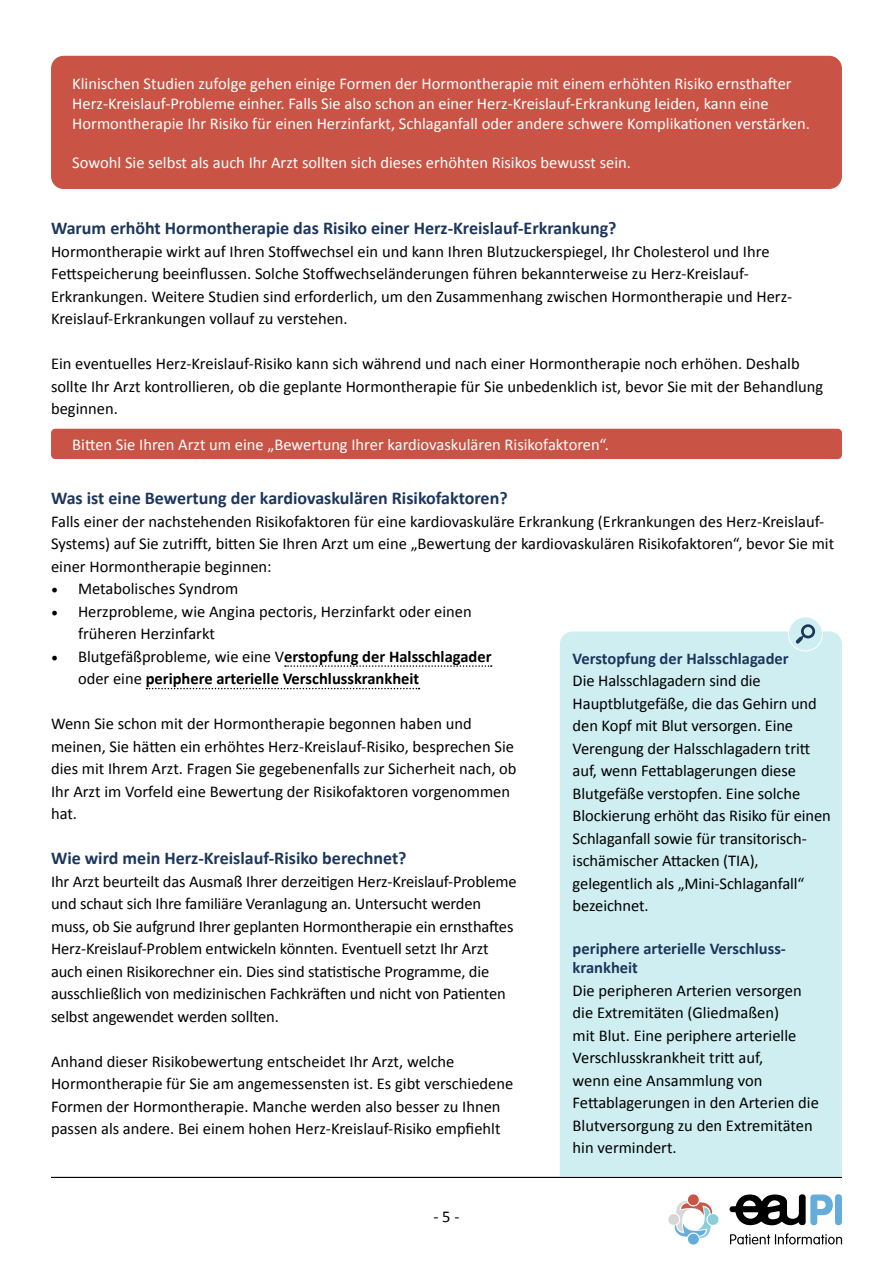
<style>
.page{position:relative;width:893px;height:1263px;background:#fff}
.page>*{position:absolute;margin:0;border:0;box-sizing:border-box;transform-origin:0 0}
.t1{font:700 18px "Calibri";color:#1c365c}
.t2{font:16.5px/22.5px "Calibri";color:#000}
.t3{font:16.5px/19.8px "Calibri";color:#fff}
.t4{font:700 16.5px/22.5px "Calibri";color:#000}
.t5{font:700 16.5px/19.8px "Calibri";color:#1c365c}
.s1{font-family:"Minion Pro";font-size:18px}
.s2{font-family:"Minion Pro";font-weight:400;font-size:18px}
.s3{font-weight:400}
.s4{font-weight:700;color:#1c365c}
</style>
<div class="page">
<svg style="left:730px;top:1233px;width:112px;height:11px"></svg>
<svg style="left:729px;top:1194px;width:104px;height:32px"></svg>
<div style="left:835px;top:1194px;width:7px;height:31px;background:#63acdc;border-radius:4px"></div>
<svg style="left:668px;top:1194px;width:50px;height:50px"></svg>
<svg style="left:285px;top:665px;width:207px;height:2px"></svg>
<svg style="left:146px;top:688px;width:274px;height:1px"></svg>
<div style="left:51px;top:56px;width:791px;height:133px;background:#c95445;border-radius:13px"></div>
<div style="left:51px;top:429px;width:791px;height:30px;background:#c95445;border-radius:4px"></div>
<div style="left:560px;top:631px;width:282px;height:546px;background:#cfeef1"></div>
<div style="left:788px;top:617px;width:34px;height:34px;background:#cfeef1;border-radius:50%"></div>
<div style="left:788px;top:617px;width:35px;height:34px;border:1px solid #fff;border-radius:50%"></div>
<svg style="left:796px;top:624px;width:19px;height:20px"></svg>
<hr style="left:51px;top:1177px;width:791px;height:1px;background:#000">
<p class="t3" style="left:72px;top:73px;width:739px">Klinischen Studien zufolge gehen einige Formen der Hormontherapie mit einem erhöhten Risiko ernsthafter<br>Herz-Kreislauf-Probleme einher. Falls Sie also schon an einer Herz-Kreislauf-Erkrankung leiden, kann eine<br>Hormontherapie Ihr Risiko für einen Herzinfarkt, Schlaganfall oder andere schwere Komplikationen verstärken.</p>
<p class="t3" style="left:72px;top:152px;width:560px">Sowohl Sie selbst als auch Ihr Arzt sollten sich dieses erhöhten Risikos bewusst sein.</p>
<p class="t1" style="left:51px;top:217px;width:567px">Warum erhöht Hormontherapie das Risiko einer Herz-Kreislauf-Erkrankung?</p>
<p class="t2" style="left:51px;top:239px;width:743px">Hormontherapie wirkt auf Ihren Stoffwechsel ein und kann Ihren Blutzuckerspiegel, Ihr Cholesterol und Ihre Fettspeicherung beeinflussen. Solche Stoffwechseländerungen führen bekannterweise zu Herz-Kreislauf-Erkrankungen. Weitere Studien sind erforderlich, um den Zusammenhang zwischen Hormontherapie und Herz-Kreislauf-Erkrankungen vollauf zu verstehen.</p>
<p class="t2" style="left:51px;top:351px;width:774px">Ein eventuelles Herz-Kreislauf-Risiko kann sich während und nach einer Hormontherapie noch erhöhen. Deshalb sollte Ihr Arzt kontrollieren, ob die geplante Hormontherapie für Sie unbedenklich ist, bevor Sie mit der Behandlung beginnen.</p>
<p class="t3" style="left:72px;top:434px;width:538px">Bitten Sie Ihren Arzt um eine „Bewertung Ihrer kardiovaskulären Risikofaktoren“.</p>
<p class="t1" style="left:51px;top:487px;width:458px">Was ist eine Bewertung der kardiovaskulären Risikofaktoren?</p>
<p class="t2" style="left:51px;top:509px;width:785px">Falls einer der nachstehenden Risikofaktoren für eine kardiovaskuläre Erkrankung (Erkrankungen des Herz-Kreislauf-<br>Systems) auf Sie zutrifft, bitten Sie Ihren Arzt um eine „Bewertung der kardiovaskulären Risikofaktoren“, bevor Sie mit einer Hormontherapie beginnen:</p>
<p class="t2" style="left:51px;top:576px;width:189px"><span class="s1">•</span> Metabolisches Syndrom</p>
<p class="t2" style="left:78px;top:599px;width:395px;text-indent:-27px"><span class="s1">•</span> Herzprobleme, wie Angina pectoris, Herzinfarkt oder einen früheren Herzinfarkt</p>
<p class="t4" style="left:78px;top:644px;width:415px;text-indent:-27px"><span class="s2">•</span> <span class="s3">Blutgefäßprobleme, wie eine V</span>erstopfung der Halsschlagader <span class="s3">oder eine</span> periphere arterielle Verschlusskrankheit</p>
<p class="t2" style="left:51px;top:711px;width:467px">Wenn Sie schon mit der Hormontherapie begonnen haben und meinen, Sie hätten ein erhöhtes Herz-Kreislauf-Risiko, besprechen Sie dies mit Ihrem Arzt. Fragen Sie gegebenenfalls zur Sicherheit nach, ob Ihr Arzt im Vorfeld eine Bewertung der Risikofaktoren vorgenommen hat.</p>
<p class="t1" style="left:51px;top:847px;width:357px">Wie wird mein Herz-Kreislauf-Risiko berechnet?</p>
<p class="t2" style="left:51px;top:869px;width:467px">Ihr Arzt beurteilt das Ausmaß Ihrer derzeitigen Herz-Kreislauf-Probleme und schaut sich Ihre familiäre Veranlagung an. Untersucht werden muss, ob Sie aufgrund Ihrer geplanten Hormontherapie ein ernsthaftes Herz-Kreislauf-Problem entwickeln könnten. Eventuell setzt Ihr Arzt auch einen Risikorechner ein. Dies sind statistische Programme, die ausschließlich von medizinischen Fachkräften und nicht von Patienten selbst angewendet werden sollten.</p>
<p class="t2" style="left:51px;top:1049px;width:464px">Anhand dieser Risikobewertung entscheidet Ihr Arzt, welche Hormontherapie für Sie am angemessensten ist. Es gibt verschiedene Formen der Hormontherapie. Manche werden also besser zu Ihnen passen als andere. Bei einem hohen Herz-Kreislauf-Risiko empfiehlt</p>
<p class="t2" style="left:573px;top:646px;width:260px"><span class="s4">Verstopfung der Halsschlagader<br></span>Die Halsschlagadern sind die Hauptblutgefäße, die das Gehirn und den Kopf mit Blut versorgen. Eine Verengung der Halsschlagadern tritt auf, wenn Fettablagerungen diese Blutgefäße verstopfen. Eine solche Blockierung erhöht das Risiko für einen Schlaganfall sowie für transitorisch&shy;ischämischer Attacken (TIA), gelegentlich als „Mini-Schlaganfall“ bezeichnet.</p>
<p class="t5" style="left:573px;top:937px;width:215px">periphere arterielle Verschluss&shy;krankheit</p>
<p class="t2" style="left:573px;top:978px;width:248px">Die peripheren Arterien versorgen die Extremitäten (Gliedmaßen)<br>mit Blut. Eine periphere arterielle<br>Verschlusskrankheit tritt auf,<br>wenn eine Ansammlung von<br>Fettablagerungen in den Arterien die<br>Blutversorgung zu den Extremitäten hin vermindert.</p>
<p class="t2" style="left:433px;top:1204px;width:27px">- 5 -</p>
</div>
